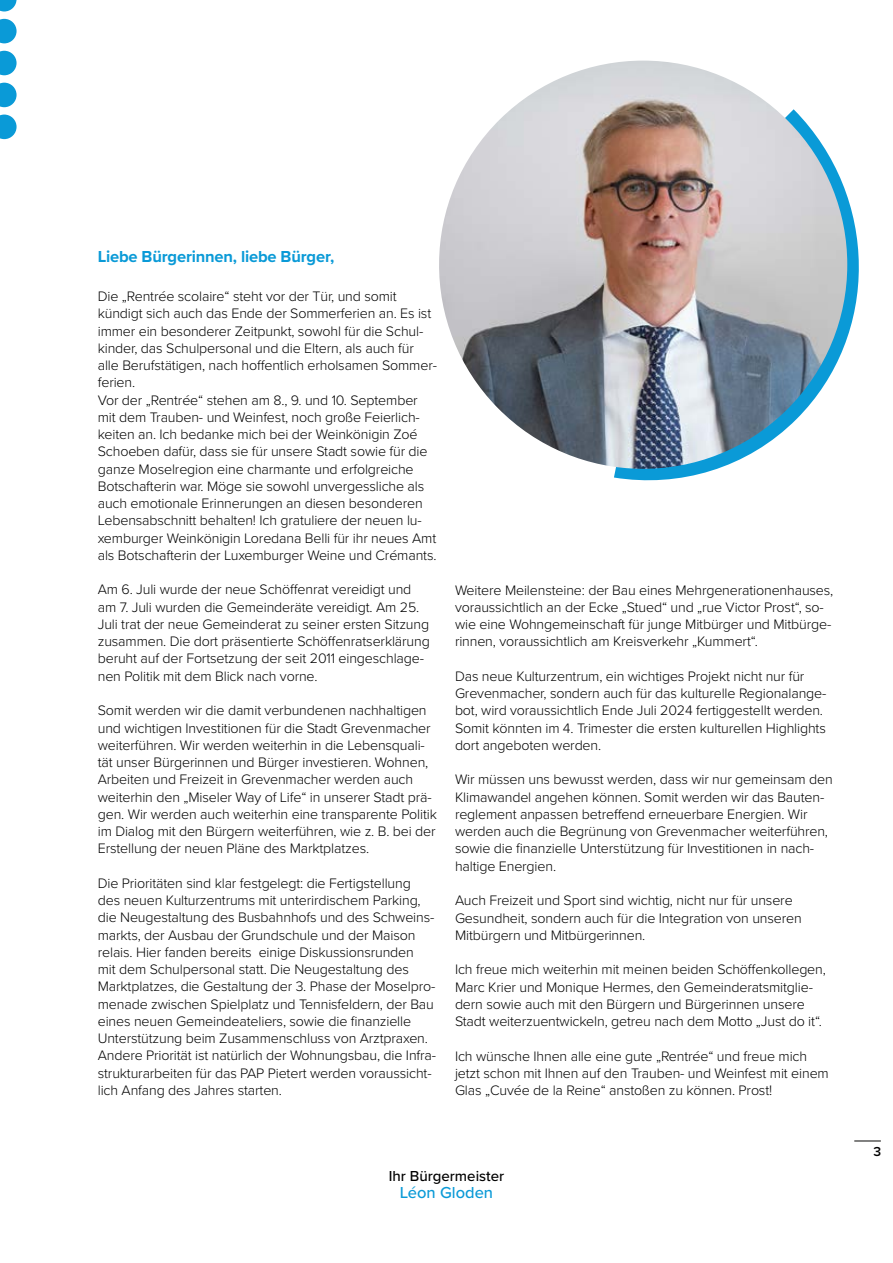
<style>
.page{position:relative;width:893px;height:1263px;background:#fff}
.page>*{position:absolute;margin:0;border:0;box-sizing:border-box;transform-origin:0 0}
.t1{font:700 16.5px "Proxima Nova";letter-spacing:-.01em;color:#0a9ad7}
.t2{font:500 16.5px "Proxima Nova";color:#0a9ad7}
.t3{font:500 15px "Proxima Nova";color:#000}
.t4{font:300 14.25px/17.2px "Proxima Nova";letter-spacing:-.01em;color:#000}
.t5{font:600 13.5px "Proxima Nova";color:#000}
</style>
<div class="page">
<svg style="left:0;top:0;width:17px;height:12px"></svg>
<svg style="left:0;top:115px;width:17px;height:24px"></svg>
<svg style="left:0;top:83px;width:17px;height:24px"></svg>
<svg style="left:0;top:51px;width:17px;height:24px"></svg>
<svg style="left:0;top:19px;width:17px;height:24px"></svg>
<img style="left:614px;top:196px;width:236px;height:285px">
<img style="left:439px;top:61px;width:408px;height:409px">
<svg style="left:854px;top:1140px;width:27px;height:1px"></svg>
<p class="t1" style="left:98px;top:245px;width:238px">Liebe Bürgerinnen, liebe Bürger,</p>
<p class="t4" style="left:98px;top:287px;width:341px">Die „Rentrée scolaire“ steht vor der Tür, und somit kündigt sich auch das Ende der Sommerferien an. Es ist immer ein besonderer Zeitpunkt, sowohl für die Schul&shy;kinder, das Schulpersonal und die Eltern, als auch für alle Berufstätigen, nach hoffentlich erholsamen Sommer&shy;ferien.<br>Vor der „Rentrée“ stehen am 8., 9. und 10. September mit dem Trauben- und Weinfest, noch große Feierlich&shy;keiten an. Ich bedanke mich bei der Weinkönigin Zoé Schoeben dafür, dass sie für unsere Stadt sowie für die ganze Moselregion eine charmante und erfolgreiche Botschafterin war. Möge sie sowohl unvergessliche als auch emotionale Erinnerungen an diesen besonderen Lebensabschnitt behalten! Ich gratuliere der neuen lu&shy;xemburger Weinkönigin Loredana Belli für ihr neues Amt als Botschafterin der Luxemburger Weine und Crémants.</p>
<p class="t4" style="left:98px;top:580px;width:334px">Am 6. Juli wurde der neue Schöffenrat vereidigt und am 7. Juli wurden die Gemeinderäte vereidigt. Am 25.<br>Juli trat der neue Gemeinderat zu seiner ersten Sitzung zusammen. Die dort präsentierte Schöffenratserklärung beruht auf der Fortsetzung der seit 2011 eingeschlage&shy;nen Politik mit dem Blick nach vorne.</p>
<p class="t4" style="left:98px;top:701px;width:341px">Somit werden wir die damit verbundenen nachhaltigen und wichtigen Investitionen für die Stadt Grevenmacher weiterführen. Wir werden weiterhin in die Lebensquali&shy;tät unser Bürgerinnen und Bürger investieren. Wohnen, Arbeiten und Freizeit in Grevenmacher werden auch weiterhin den „Miseler Way of Life“ in unserer Stadt prä&shy;gen. Wir werden auch weiterhin eine transparente Politik im Dialog mit den Bürgern weiterführen, wie z. B. bei der Erstellung der neuen Pläne des Marktplatzes.</p>
<p class="t4" style="left:98px;top:874px;width:340px">Die Prioritäten sind klar festgelegt: die Fertigstellung des neuen Kulturzentrums mit unterirdischem Parking, die Neugestaltung des Busbahnhofs und des Schweins&shy;markts, der Ausbau der Grundschule und der Maison relais. Hier fanden bereits einige Diskussionsrunden<br>mit dem Schulpersonal statt. Die Neugestaltung des Marktplatzes, die Gestaltung der 3. Phase der Moselpro&shy;menade zwischen Spielplatz und Tennisfeldern, der Bau eines neuen Gemeindeateliers, sowie die finanzielle Unterstützung beim Zusammenschluss von Arztpraxen.<br>Andere Priorität ist natürlich der Wohnungsbau, die Infra&shy;strukturarbeiten für das PAP Pietert werden voraussicht&shy;lich Anfang des Jahres starten.</p>
<p class="t4" style="left:455px;top:580px;width:380px">Weitere Meilensteine: der Bau eines Mehrgenerationenhauses, voraussichtlich an der Ecke „Stued“ und „rue Victor Prost“, so&shy;wie eine Wohngemeinschaft für junge Mitbürger und Mitbürge&shy;rinnen, voraussichtlich am Kreisverkehr „Kummert“.</p>
<p class="t4" style="left:455px;top:667px;width:373px">Das neue Kulturzentrum, ein wichtiges Projekt nicht nur für Grevenmacher, sondern auch für das kulturelle Regionalange&shy;bot, wird voraussichtlich Ende Juli 2024 fertiggestellt werden.<br>Somit könnten im 4. Trimester die ersten kulturellen Highlights dort angeboten werden.</p>
<p class="t4" style="left:455px;top:770px;width:379px">Wir müssen uns bewusst werden, dass wir nur gemeinsam den Klimawandel angehen können. Somit werden wir das Bauten&shy;reglement anpassen betreffend erneuerbare Energien. Wir werden auch die Begrünung von Grevenmacher weiterführen, sowie die finanzielle Unterstützung für Investitionen in nach&shy;haltige Energien.</p>
<p class="t4" style="left:455px;top:891px;width:348px">Auch Freizeit und Sport sind wichtig, nicht nur für unsere<br>Gesundheit, sondern auch für die Integration von unseren<br>Mitbürgern und Mitbürgerinnen.</p>
<p class="t4" style="left:455px;top:960px;width:372px">Ich freue mich weiterhin mit meinen beiden Schöffenkollegen, Marc Krier und Monique Hermes, den Gemeinderatsmitglie&shy;dern sowie auch mit den Bürgern und Bürgerinnen unsere Stadt weiterzuentwickeln, getreu nach dem Motto „Just do it“.</p>
<p class="t4" style="left:455px;top:1046px;width:375px">Ich wünsche Ihnen alle eine gute „Rentrée“ und freue mich jetzt schon mit Ihnen auf den Trauben- und Weinfest mit einem<br>Glas „Cuvée de la Reine“ anstoßen zu können. Prost!</p>
<p class="t3" style="left:389px;top:1165px;width:117px">Ihr Bürgermeister</p>
<p class="t2" style="left:400px;top:1180px;width:95px">Léon Gloden</p>
<p class="t5" style="left:873px;top:1141px;width:9px">3</p>
</div>
